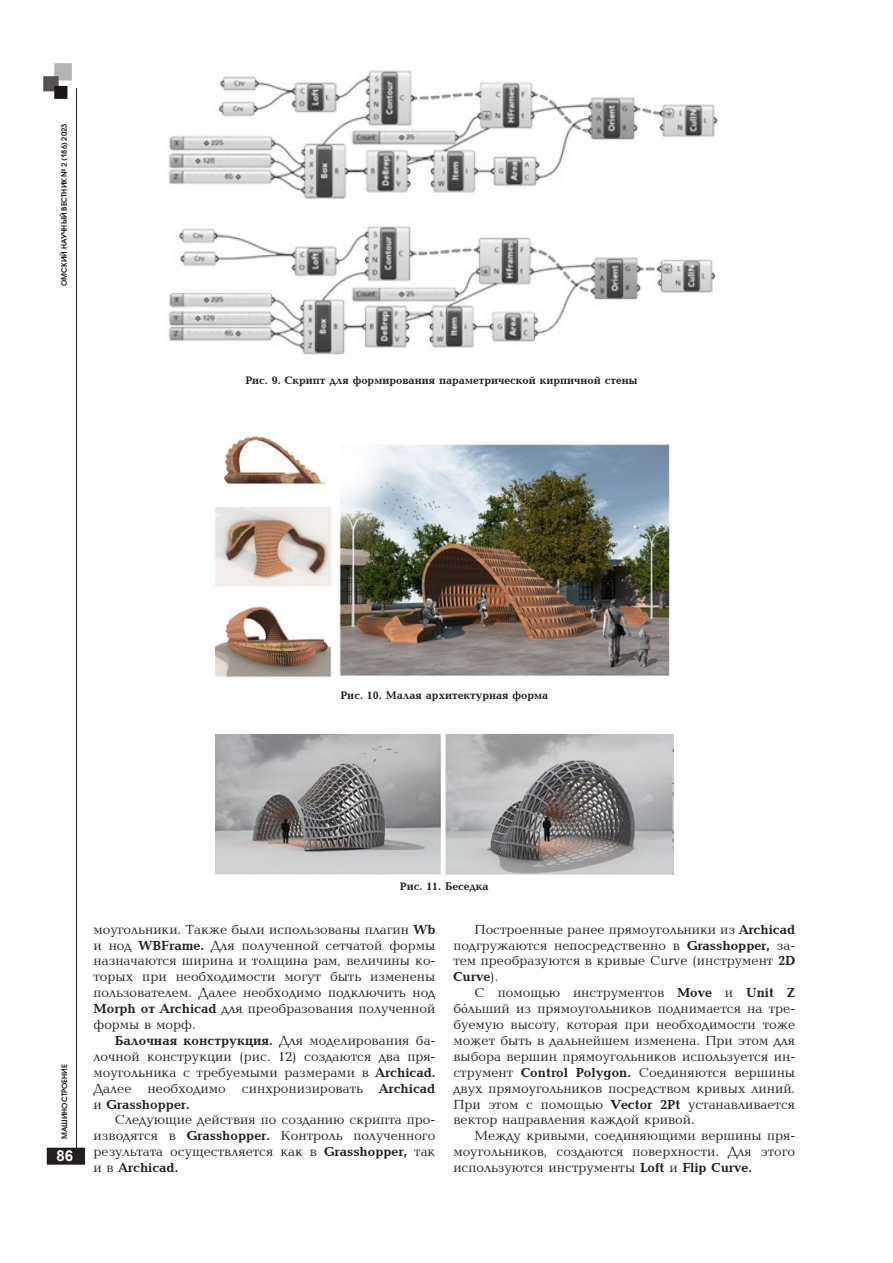
<style>
.page{position:relative;width:893px;height:1263px;background:#fff}
.page>*{position:absolute;margin:0;border:0;box-sizing:border-box;transform-origin:0 0}
.t1{font:700 15px "Arial";color:#fff}
.основной_текст{font:13.5px/15.9px "Baltica CTT";color:#231f20;text-align:justify}
.подрисуночная_подпис{font:700 11.25px "Baltica C";color:#231f20}
.t2{font:600 7.5px "Avant Garde Gothic C";color:#231f20}
.s1{font-family:"Baltica C";font-weight:700}
.s2{font-family:"Times New Roman"}
</style>
<div class="page">
<div style="left:48px;top:1148px;width:36px;height:16px;background:#231f20"></div>
<div style="left:47px;top:1148px;width:38px;height:17px;border:2px solid #231f20"></div>
<img style="left:43px;top:63px;width:29px;height:36px">
<hr style="left:76px;top:88px;width:1px;height:1068px;background:#231f20">
<img style="left:168px;top:70px;width:550px;height:285px">
<img style="left:215px;top:434px;width:455px;height:244px">
<img style="left:215px;top:734px;width:458px;height:141px">
<p class="t2" style="left:60px;top:286px;width:164px;rotate:-90deg">ОМСКИЙ НАУЧНЫЙ ВЕСТНИК № 2 (186) 2023</p>
<p class="подрисуночная_подпис" style="left:245px;top:375px;width:394px">Рис. 9. Скрипт для формирования параметрической кирпичной стены</p>
<p class="подрисуночная_подпис" style="left:341px;top:689px;width:209px">Рис. 10. Малая архитектурная форма</p>
<p class="t2" style="left:60px;top:1139px;width:76px;rotate:-90deg">МАШИНОСТРОЕНИЕ</p>
<p class="t1" style="left:57px;top:1145px;width:18px">86</p>
<p class="подрисуночная_подпис" style="left:400px;top:881px;width:90px">Рис. 11. Беседка</p>
<p class="основной_текст" style="left:94px;top:922px;width:343px">моугольники. Также были использованы плагин <span class="s1">Wb </span>и нод <span class="s1">WBFrame.</span> Для полученной сетчатой формы назначаются ширина и толщина рам, величины ко&shy;торых при необходимости могут быть изменены пользователем. Далее необходимо подключить нод <span class="s1">Morph от Archicad</span> для преобразования полученной формы в морф.</p>
<p class="основной_текст" style="left:94px;top:1033px;width:343px;text-indent:21px"><span class="s1">Балочная конструкция.</span> Для моделирования ба&shy;лочной конструкции (рис. 12) создаются два пря&shy;моугольника с требуемыми размерами в <span class="s1">Archicad.<br></span>Далее необходимо синхронизировать <span class="s1">Archicad </span>и <span class="s1">Grasshopper.</span></p>
<p class="основной_текст" style="left:94px;top:1113px;width:343px;text-indent:21px">Следующие действия по созданию скрипта про&shy;изводятся в <span class="s1">Grasshopper.</span> Контроль полученного результата осуществляется как в <span class="s1">Grasshopper,</span> так и в <span class="s1">Archicad.</span></p>
<p class="основной_текст" style="left:453px;top:922px;width:343px;text-indent:21px">Построенные ранее прямоугольники из <span class="s1">Archicad </span>подгружаются непосредственно в <span class="s1">Grasshopper,</span> за&shy;тем преобразуются в кривые Curve (инструмент <span class="s1">2D Curve</span>).</p>
<p class="основной_текст" style="left:453px;top:985px;width:343px;text-indent:21px">С помощью инструментов <span class="s1">Move</span> и <span class="s1">Unit Z </span>б<span class="s2">ó</span>льший из прямоугольников поднимается на тре&shy;буемую высоту, которая при необходимости тоже может быть в дальнейшем изменена. При этом для выбора вершин прямоугольников используется ин&shy;струмент <span class="s1">Control Polygon.</span> Соединяются вершины двух прямоугольников посредством кривых линий.<br>При этом с помощью <span class="s1">Vector 2Pt</span> устанавливается вектор направления каждой кривой.</p>
<p class="основной_текст" style="left:453px;top:1128px;width:343px;text-indent:21px">Между кривыми, соединяющими вершины пря&shy;моугольников, создаются поверхности. Для этого используются инструменты <span class="s1">Loft</span> и <span class="s1">Flip Curve.</span></p>
</div>
